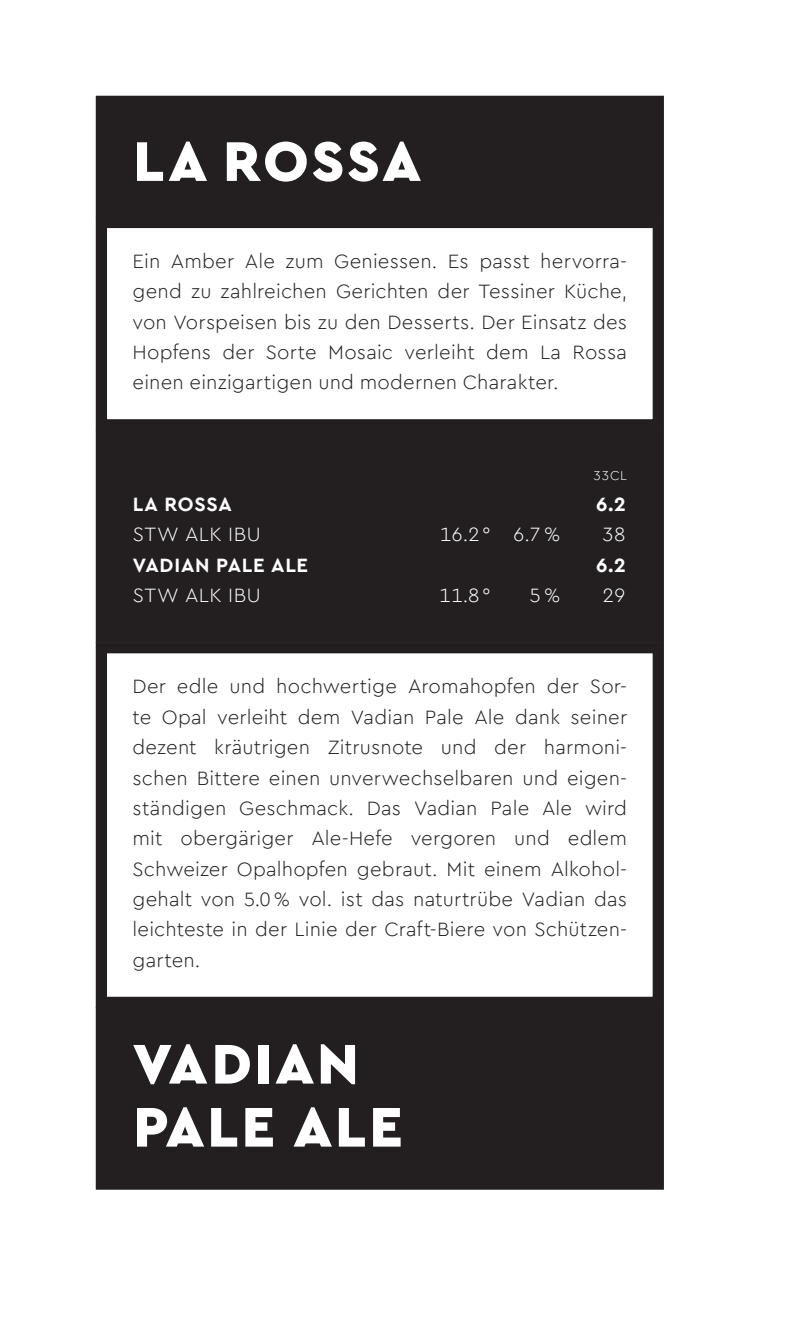
<style>
.page{position:relative;width:798px;height:1340px;background:#fff}
.page>*{position:absolute;margin:0;border:0;box-sizing:border-box;transform-origin:0 0}
.Titel_unten{font:900 58.5px "Cera PRO";letter-spacing:.05em;color:#fff}
.Titel_oben{font:900 58.5px "Cera PRO";letter-spacing:.045em;color:#fff}
.Bierbeschrieb__POS{font:300 20.25px/30.4px "Cera PRO";letter-spacing:.01em;color:#231f20;text-align:justify}
.STW_ALK_IBU__POS{font:300 20.25px "Cera PRO";letter-spacing:.025em;color:#fff}
.Biertitel__POS{font:700 20.25px "Cera PRO";letter-spacing:.035em;color:#fff}
.Menge__POS{font:300 13.5px "Cera PRO";color:#fff}
</style>
<div class="page">
<div style="left:101px;top:435px;width:557px;height:202px;background:#231f20"></div>
<div style="left:96px;top:430px;width:567px;height:212px;border:11px solid #231f20"></div>
<div style="left:96px;top:642px;width:567px;height:366px;border:11px solid #231f20"></div>
<div style="left:96px;top:217px;width:567px;height:213px;border:11px solid #231f20"></div>
<div style="left:101px;top:101px;width:557px;height:111px;background:#231f20"></div>
<div style="left:96px;top:96px;width:567px;height:121px;border:11px solid #231f20"></div>
<div style="left:101px;top:1013px;width:557px;height:171px;background:#231f20"></div>
<div style="left:96px;top:1007px;width:567px;height:182px;border:11px solid #231f20"></div>
<p class="Titel_oben" style="left:133px;top:122px;width:289px">LA ROSSA</p>
<p class="Bierbeschrieb__POS" style="left:132px;top:245px;width:496px">Ein Amber Ale zum Geniessen. Es passt hervorra&shy;gend zu zahlreichen Gerichten der Tessiner Küche, von Vorspeisen bis zu den Desserts. Der Einsatz des Hopfens der Sorte Mosaic verleiht dem La Rossa einen einzigartigen und modernen Charakter.</p>
<p class="Menge__POS" style="left:593px;top:466px;width:35px">33CL</p>
<p class="Biertitel__POS" style="left:133px;top:491px;width:100px">LA ROSSA</p>
<p class="Biertitel__POS" style="left:596px;top:491px;width:31px">6.2</p>
<p class="STW_ALK_IBU__POS" style="left:133px;top:521px;width:129px">STW ALK IBU</p>
<p class="STW_ALK_IBU__POS" style="left:440px;top:521px;width:121px">16.2 ° 6.7 %</p>
<p class="STW_ALK_IBU__POS" style="left:602px;top:521px;width:25px">38</p>
<p class="Biertitel__POS" style="left:133px;top:551px;width:177px">VADIAN PALE ALE</p>
<p class="Biertitel__POS" style="left:596px;top:551px;width:31px">6.2</p>
<p class="STW_ALK_IBU__POS" style="left:133px;top:582px;width:129px">STW ALK IBU</p>
<p class="STW_ALK_IBU__POS" style="left:439px;top:582px;width:52px">11.8 °</p>
<p class="STW_ALK_IBU__POS" style="left:529px;top:582px;width:32px">5 %</p>
<p class="STW_ALK_IBU__POS" style="left:602px;top:582px;width:25px">29</p>
<p class="Bierbeschrieb__POS" style="left:132px;top:670px;width:496px">Der edle und hochwertige Aromahopfen der Sor&shy;te Opal verleiht dem Vadian Pale Ale dank seiner dezent kräutrigen Zitrusnote und der harmoni&shy;schen Bittere einen unverwechselbaren und eigen&shy;ständigen Geschmack. Das Vadian Pale Ale wird mit obergäriger Ale-Hefe vergoren und edlem Schweizer Opalhopfen gebraut. Mit einem Alkohol&shy;gehalt von 5.0 % vol. ist das naturtrübe Vadian das leichteste in der Linie der Craft-Biere von Schützen&shy;garten.</p>
<p class="Titel_unten" style="left:133px;top:1025px;width:227px">VADIAN</p>
<p class="Titel_unten" style="left:133px;top:1088px;width:271px">PALE ALE</p>
</div>
